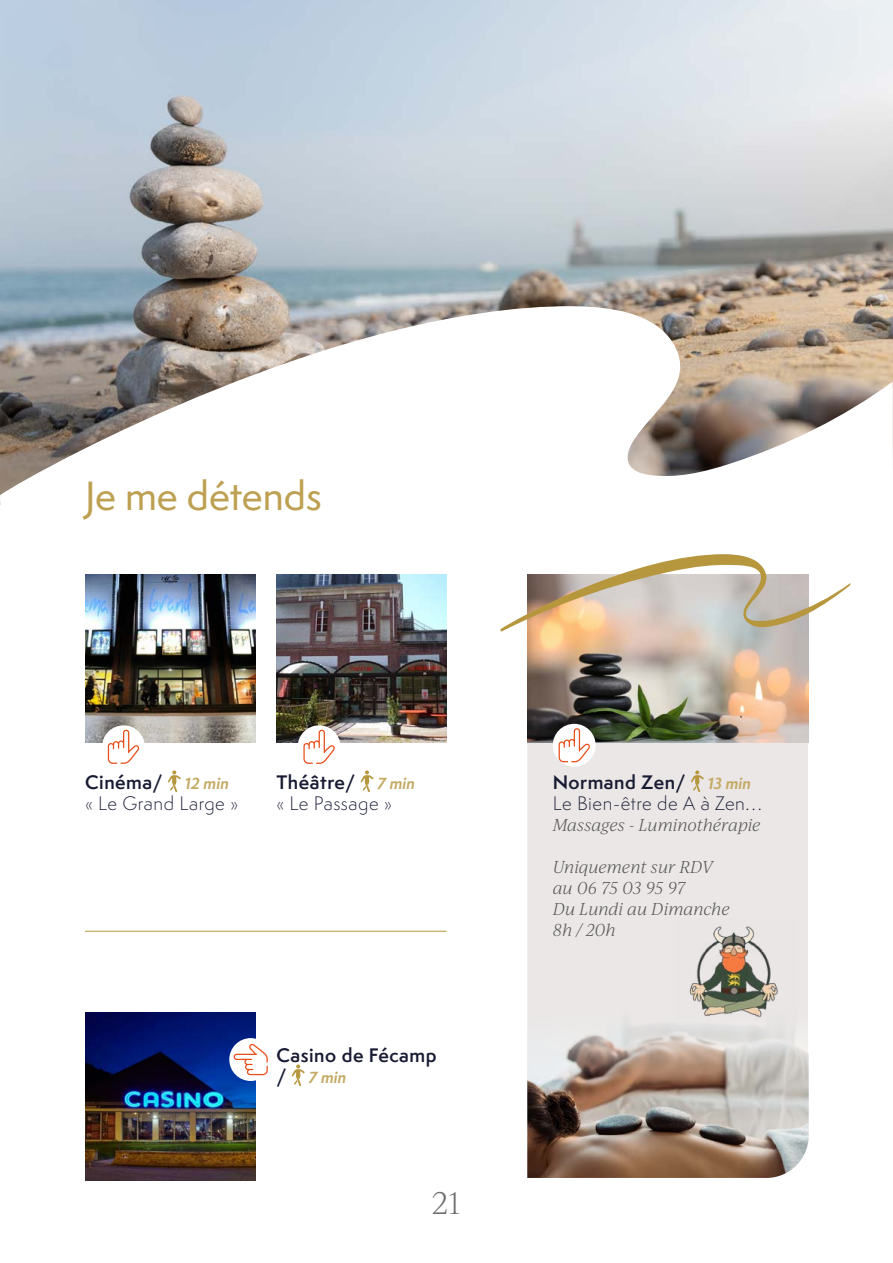
<style>
.page{position:relative;width:893px;height:1263px;background:#fff}
.page>*{position:absolute;margin:0;border:0;box-sizing:border-box;transform-origin:0 0}
.t1{font:500 37.5px "Semplicita Pro";color:#bda051}
.t2{font:300 30px "Ivy Journal";color:#706f6f}
.t3{font:300 18px/21px "Semplicita Pro";letter-spacing:.03em;color:#171a32}
.t4{font:600 18px "Semplicita Pro";letter-spacing:.03em;color:#171a32}
.t5{font:italic 300 16.5px/21px "Ivy Journal";letter-spacing:-.01em;color:#575756}
.t6{font:italic 700 15px "Semplicita Pro";color:#c4aa64}
.s1{font-weight:600}
.s2{font-weight:700;font-style:italic;font-size:15px;color:#c4aa64}
.s3{font-weight:600;font-style:normal;font-size:18px;color:#171a32}
</style>
<div class="page">
<img style="left:0;top:0;width:893px;height:306px">
<svg style="left:0;top:306px;width:893px;height:412px"></svg>
<div style="left:527px;top:743px;width:281px;height:265px;background:#eae7e6"></div>
<svg style="left:691px;top:770px;width:13px;height:22px"></svg>
<img style="left:527px;top:632px;width:282px;height:111px">
<div style="left:553px;top:724px;width:43px;height:43px;background:#fff;border-radius:50%"></div>
<svg style="left:559px;top:728px;width:31px;height:34px"></svg>
<svg style="left:168px;top:770px;width:13px;height:22px"></svg>
<img style="left:85px;top:574px;width:170px;height:169px">
<div style="left:102px;top:725px;width:43px;height:43px;background:#fff;border-radius:50%"></div>
<svg style="left:108px;top:730px;width:31px;height:34px"></svg>
<img style="left:276px;top:574px;width:170px;height:169px">
<svg style="left:360px;top:770px;width:13px;height:22px"></svg>
<div style="left:298px;top:725px;width:42px;height:43px;background:#fff;border-radius:50%"></div>
<svg style="left:303px;top:730px;width:32px;height:34px"></svg>
<img style="left:85px;top:1012px;width:170px;height:169px">
<div style="left:229px;top:1038px;width:43px;height:43px;background:#fff;border-radius:50%"></div>
<svg style="left:234px;top:1043px;width:34px;height:32px"></svg>
<svg style="left:500px;top:554px;width:351px;height:78px"></svg>
<svg style="left:292px;top:1064px;width:13px;height:22px"></svg>
<img style="left:527px;top:1008px;width:282px;height:170px">
<img style="left:675px;top:919px;width:121px;height:102px">
<hr style="left:85px;top:931px;width:361px;height:1px;background:#b6973e">
<h1 class="t1" style="left:85px;top:469px;width:238px">Je me détends</h1>
<p class="t3" style="left:85px;top:772px;width:155px"><span class="s1">Cinéma/</span> <span class="s2">12 min </span>« Le Grand Large »</p>
<p class="t3" style="left:276px;top:772px;width:140px"><span class="s1">Théâtre/</span> <span class="s2">7 min </span>« Le Passage »</p>
<p class="t4" style="left:276px;top:1042px;width:162px">Casino de Fécamp</p>
<p class="t6" style="left:276px;top:1066px;width:71px"><span class="s3">/</span> 7 min</p>
<h2 class="t2" style="left:432px;top:1182px;width:31px">21</h2>
<p class="t3" style="left:553px;top:772px;width:211px"><span class="s1">Normand Zen/</span> <span class="s2">13 min<br></span>Le Bien-être de A à Zen…</p>
<p class="t5" style="left:553px;top:814px;width:209px">Massages - Luminothérapie</p>
<p class="t5" style="left:553px;top:856px;width:178px">Uniquement sur RDV au 06 75 03 95 97<br>Du Lundi au Dimanche<br>8h / 20h</p>
</div>
